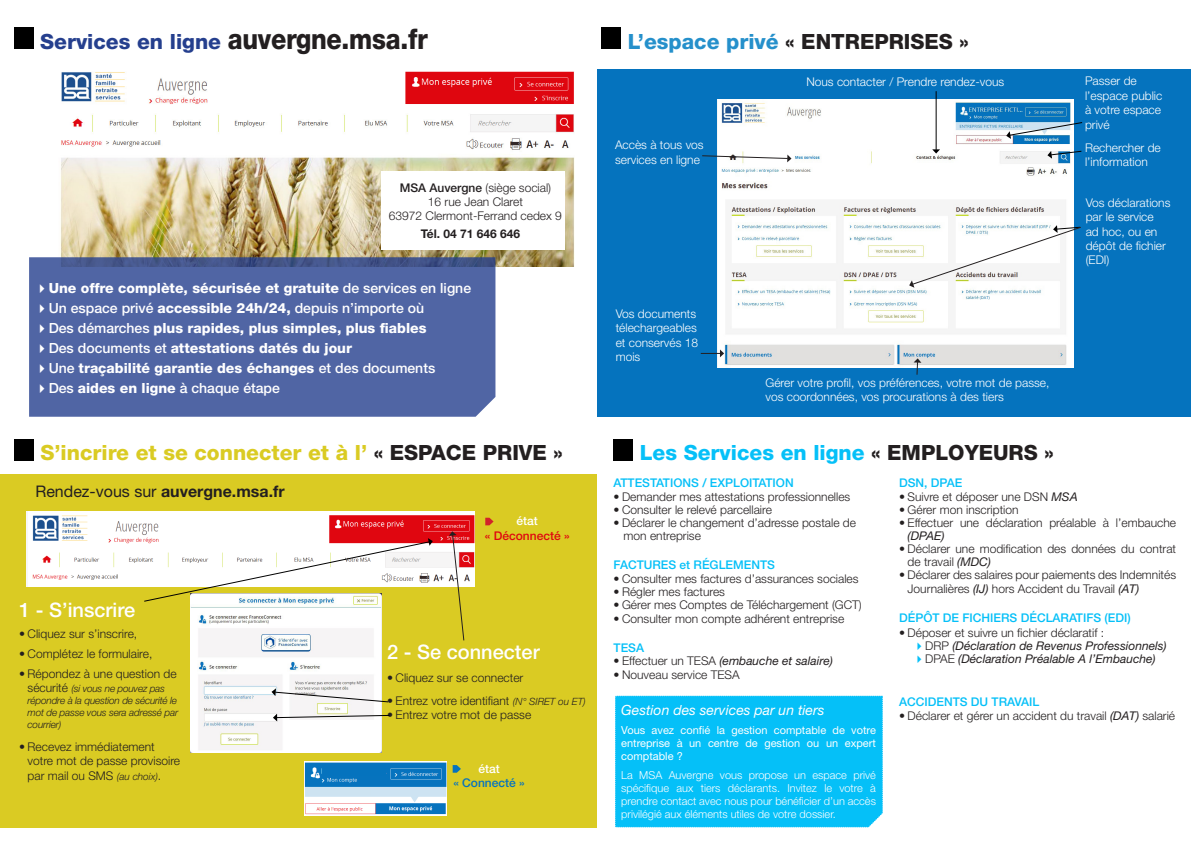
<style>
.page{position:relative;width:1191px;height:842px;background:#fff}
.page>*{position:absolute;margin:0;border:0;box-sizing:border-box;transform-origin:0 0}
.t1{font:800 21px "Helvetica Neue LT Std";color:#dacb23}
.t2{font:800 21px "Helvetica Neue LT Std";color:#05c0f8}
.t3{font:800 21px "Helvetica Neue LT Std";color:#253f8e}
.t4{font:800 21px "Helvetica Neue LT Std";color:#2590cb}
.t5{font:500 20px "Helvetica Neue LT Std";color:#fff}
.t6{font:700 16px "Helvetica Neue LT Std";color:#231f20}
.t7{font:800 14px "Helvetica Neue LT Std";color:#fff}
.t8{font:500 14px "Helvetica Neue LT Std";color:#fff}
.t9{font:italic 14px "Helvetica Neue LT Std";color:#fff}
.t10{font:300 12px/14.4px "Helvetica Neue LT Std";color:#231f20}
.t11{font:300 12px/14.4px "Helvetica Neue LT Std";color:#fff}
.t12{font:italic 12px "Helvetica Neue LT Std";color:#231f20}
.t13{font:500 12px "Helvetica Neue LT Std";color:#05c0f8}
.t14{font:700 12px "Helvetica Neue LT Std";color:#231f20}
.t15{font:500 12px "Helvetica Neue LT Std";color:#df060f}
.t16{font:500 12px "Helvetica Neue LT Std";color:#0573be}
.t17{font:500 12px "Helvetica Neue LT Std";color:#fff}
.t18{font:300 11px/13px "Helvetica Neue LT Std";color:#fff;text-align:justify}
.t19{font:11px/13.1px "Helvetica Neue LT Std";color:#fff;text-align:justify}
.t20{font:italic 300 10px/12px "Helvetica Neue LT Std";letter-spacing:-.02em;color:#231f20}
.s1{font-size:28.5px;color:#231f20}
.s2{font-weight:500}
.s3{font-weight:800}
.s4{color:#231f20}
.s5{font-weight:300;font-style:normal}
.s6{font-weight:400;font-style:italic}
.s7{color:#05c0f8}
.s8{font-weight:400}
.s9{font-style:normal;font-size:12px}
.s10{font-style:italic;font-size:10px}
</style>
<div class="page">
<div style="left:601px;top:28px;width:20px;height:21px;background:#000"></div>
<div style="left:14px;top:439px;width:20px;height:21px;background:#000"></div>
<div style="left:613px;top:440px;width:20px;height:21px;background:#000"></div>
<div style="left:615px;top:695px;width:268px;height:133px;background:#05c0f8"></div>
<div style="left:597px;top:69px;width:594px;height:348px;background:#0573be"></div>
<div style="left:0;top:474px;width:596px;height:354px;background:#dacb23"></div>
<img style="left:190px;top:602px;width:191px;height:151px">
<img style="left:27px;top:512px;width:448px;height:75px">
<svg style="left:143px;top:538px;width:290px;height:64px;background:#efe7d1"></svg>
<svg style="left:449px;top:531px;width:16px;height:110px"></svg>
<svg style="left:485px;top:518px;width:8px;height:7px"></svg>
<svg style="left:453px;top:765px;width:8px;height:8px"></svg>
<img style="left:305px;top:761px;width:142px;height:54px">
<div style="left:322px;top:765px;width:63px;height:11px;background:#0573be"></div>
<div style="left:307px;top:788px;width:63px;height:7px;background:#cde3f1"></div>
<img style="left:60px;top:72px;width:514px;height:194px">
<div style="left:14px;top:28px;width:20px;height:21px;background:#000"></div>
<div style="left:381px;top:171px;width:183px;height:78px;background:#fff"></div>
<svg style="left:29px;top:257px;width:466px;height:160px;background:#5064a2"></svg>
<svg style="left:271px;top:688px;width:118px;height:15px;background:#dedcd4"></svg>
<svg style="left:273px;top:714px;width:117px;height:7px"></svg>
<img style="left:717px;top:100px;width:356px;height:267px">
<svg style="left:702px;top:155px;width:89px;height:7px"></svg>
<hr style="left:935px;top:91px;width:1px;height:59px;background:#000">
<svg style="left:932px;top:149px;width:8px;height:5px"></svg>
<svg style="left:701px;top:349px;width:23px;height:8px"></svg>
<svg style="left:913px;top:358px;width:8px;height:17px"></svg>
<svg style="left:1006px;top:121px;width:77px;height:18px"></svg>
<svg style="left:1047px;top:150px;width:35px;height:9px"></svg>
<svg style="left:909px;top:225px;width:172px;height:63px;background:#e9eef0"></svg>
<p class="t3" style="left:40px;top:29px;width:389px">Services en ligne <span class="s1">auvergne.msa.fr</span></p>
<p class="t10" style="left:400px;top:180px;width:153px"><span class="s2">MSA Auvergne</span> (siège social)</p>
<p class="t10" style="left:428px;top:194px;width:96px">16 rue Jean Claret</p>
<p class="t10" style="left:389px;top:209px;width:174px">63972 Clermont-Ferrand cedex 9</p>
<p class="t14" style="left:421px;top:226px;width:101px">Tél. 04 71 646 646</p>
<p class="t7" style="left:35px;top:279px;width:438px">✔Une offre complète, sécurisée et gratuite <span class="s2">de services en ligne</span></p>
<p class="t8" style="left:35px;top:299px;width:391px">✔Un espace privé <span class="s3">accessible 24h/24,</span> depuis n’importe où</p>
<p class="t7" style="left:35px;top:319px;width:393px">✔<span class="s2">Des démarches</span> plus rapides, plus simples, plus fiables</p>
<p class="t7" style="left:35px;top:339px;width:319px">✔<span class="s2">Des documents et</span> attestations datés du jour</p>
<p class="t7" style="left:35px;top:359px;width:402px">✔<span class="s2">Une</span> traçabilité garantie des échanges <span class="s2">et des documents</span></p>
<p class="t8" style="left:35px;top:379px;width:247px">✔Des <span class="s3">aides en ligne</span> à chaque étape</p>
<p class="t4" style="left:627px;top:29px;width:343px">L’espace privé <span class="s4">« ENTREPRISES »</span></p>
<p class="t11" style="left:615px;top:138px;width:90px">Accès à tous vos services en ligne</p>
<p class="t11" style="left:615px;top:306px;width:84px">Vos documents télechargeables et conservés 18 mois</p>
<p class="t11" style="left:806px;top:74px;width:199px">Nous contacter / Prendre rendez-vous</p>
<p class="t11" style="left:765px;top:375px;width:285px">Gérer votre profil, vos préférences, votre mot de passe,</p>
<p class="t11" style="left:765px;top:389px;width:240px">vos coordonnées, vos procurations à des tiers</p>
<p class="t11" style="left:1085px;top:74px;width:53px">Passer de</p>
<p class="t11" style="left:1085px;top:88px;width:79px;text-align:justify">l’espace public à votre espace privé</p>
<p class="t11" style="left:1085px;top:140px;width:77px">Rechercher de l’information</p>
<p class="t11" style="left:1085px;top:195px;width:86px">Vos déclarations par le service</p>
<p class="t11" style="left:1085px;top:224px;width:82px">ad hoc, ou en dépôt de fichier (EDI)</p>
<p class="t1" style="left:40px;top:440px;width:524px">S’incrire et se connecter et à l’ <span class="s4">« ESPACE PRIVE »</span></p>
<p class="t2" style="left:640px;top:440px;width:415px">Les Services en ligne <span class="s4">« EMPLOYEURS »</span></p>
<p class="t13" style="left:613px;top:475px;width:182px">ATTESTATIONS / EXPLOITATION</p>
<p class="t10" style="left:613px;top:489px;width:238px">• Demander mes attestations professionnelles</p>
<p class="t10" style="left:613px;top:502px;width:160px">• Consulter le relevé parcellaire</p>
<p class="t10" style="left:613px;top:515px;width:244px">• Déclarer le changement d’adresse postale de</p>
<p class="t10" style="left:623px;top:528px;width:79px">mon entreprise</p>
<p class="t13" style="left:613px;top:557px;width:163px">FACTURES et RÉGLEMENTS</p>
<p class="t10" style="left:613px;top:571px;width:246px">• Consulter mes factures d’assurances sociales</p>
<p class="t10" style="left:613px;top:584px;width:113px">• Régler mes factures</p>
<p class="t10" style="left:613px;top:597px;width:250px">• Gérer mes Comptes de Téléchargement (GCT)</p>
<p class="t10" style="left:613px;top:611px;width:232px">• Consulter mon compte adhérent entreprise</p>
<p class="t13" style="left:613px;top:640px;width:32px">TESA</p>
<p class="t12" style="left:613px;top:653px;width:221px"><span class="s5">• Effectuer un TESA</span> (embauche et salaire)</p>
<p class="t10" style="left:613px;top:668px;width:128px">• Nouveau service TESA</p>
<p class="t13" style="left:899px;top:475px;width:65px">DSN, DPAE</p>
<p class="t10" style="left:899px;top:489px;width:180px">• Suivre et déposer une DSN <span class="s6">MSA</span></p>
<p class="t10" style="left:899px;top:502px;width:121px">• Gérer mon inscription</p>
<p class="t10" style="left:907px;top:516px;width:270px;line-height:13px;text-indent:-9px">• Effectuer une déclaration préalable à l’embauche <span class="s6">(DPAE)</span></p>
<p class="t10" style="left:907px;top:542px;width:270px;line-height:13px;text-indent:-9px">• Déclarer une modification des données du contrat de travail <span class="s6">(MDC)</span></p>
<p class="t10" style="left:907px;top:567px;width:270px;text-indent:-9px">• Déclarer des salaires pour paiements des Indemnités<br>Journalières <span class="s6">(IJ)</span> hors Accident du Travail <span class="s6">(AT)</span></p>
<p class="t13" style="left:899px;top:611px;width:233px">DÉPÔT DE FICHIERS DÉCLARATIFS (EDI)</p>
<p class="t10" style="left:899px;top:625px;width:207px">• Déposer et suivre un fichier déclaratif :</p>
<p class="t12" style="left:913px;top:638px;width:255px"><span class="s7">✔</span><span class="s5">DRP</span> (Déclaration de Revenus Professionnels)</p>
<p class="t12" style="left:913px;top:651px;width:244px"><span class="s7">✔</span><span class="s5">DPAE</span> (Déclaration Préalable A l’Embauche)</p>
<p class="t13" style="left:899px;top:694px;width:142px">ACCIDENTS DU TRAVAIL</p>
<p class="t6" style="left:35px;top:481px;width:251px"><span class="s8">Rendez-vous sur</span> auvergne.msa.fr</p>
<p class="t17" style="left:516px;top:514px;width:23px">état</p>
<p class="t15" style="left:485px;top:528px;width:86px">« Déconnecté »</p>
<p class="t5" style="left:19px;top:598px;width:118px">1 - S’inscrire</p>
<p class="t10" style="left:19px;top:626px;width:120px">• Cliquez sur s’inscrire,</p>
<p class="t10" style="left:19px;top:646px;width:135px">• Complétez le formulaire,</p>
<p class="t10" style="left:19px;top:666px;width:159px">• Répondez à une question de</p>
<p class="t20" style="left:28px;top:682px;width:152px"><span class="s9">sécurité</span> (si vous ne pouvez pas répondre à la question de sécurité le mot de passe vous sera adressé par courrier)</p>
<p class="t10" style="left:28px;top:739px;width:154px;text-indent:-9px">• Recevez immédiatement votre mot de passe provisoire par mail ou SMS <span class="s10">(au choix)</span>.</p>
<p class="t5" style="left:387px;top:640px;width:154px">2 - Se connecter</p>
<p class="t10" style="left:387px;top:670px;width:138px">• Cliquez sur se connecter</p>
<p class="t10" style="left:387px;top:693px;width:200px">• Entrez votre identifiant <span class="s10">(N° SIRET ou ET)</span></p>
<p class="t10" style="left:387px;top:708px;width:146px">• Entrez votre mot de passe</p>
<p class="t9" style="left:621px;top:702px;width:205px">Gestion des services par un tiers</p>
<p class="t10" style="left:899px;top:708px;width:277px">• Déclarer et gérer un accident du travail <span class="s6">(DAT)</span> salarié</p>
<p class="t19" style="left:621px;top:723px;width:256px">Vous avez confié la gestion comptable de votre entreprise à un centre de gestion ou un expert comptable ?</p>
<p class="t18" style="left:621px;top:768px;width:256px">La MSA Auvergne vous propose un espace privé spécifique aux tiers déclarants. Invitez le votre à prendre contact avec nous pour bénéficier d’un accès privilégié aux éléments utiles de votre dossier.</p>
<p class="t17" style="left:478px;top:761px;width:23px">état</p>
<p class="t16" style="left:453px;top:776px;width:73px">« Connecté »</p>
</div>
